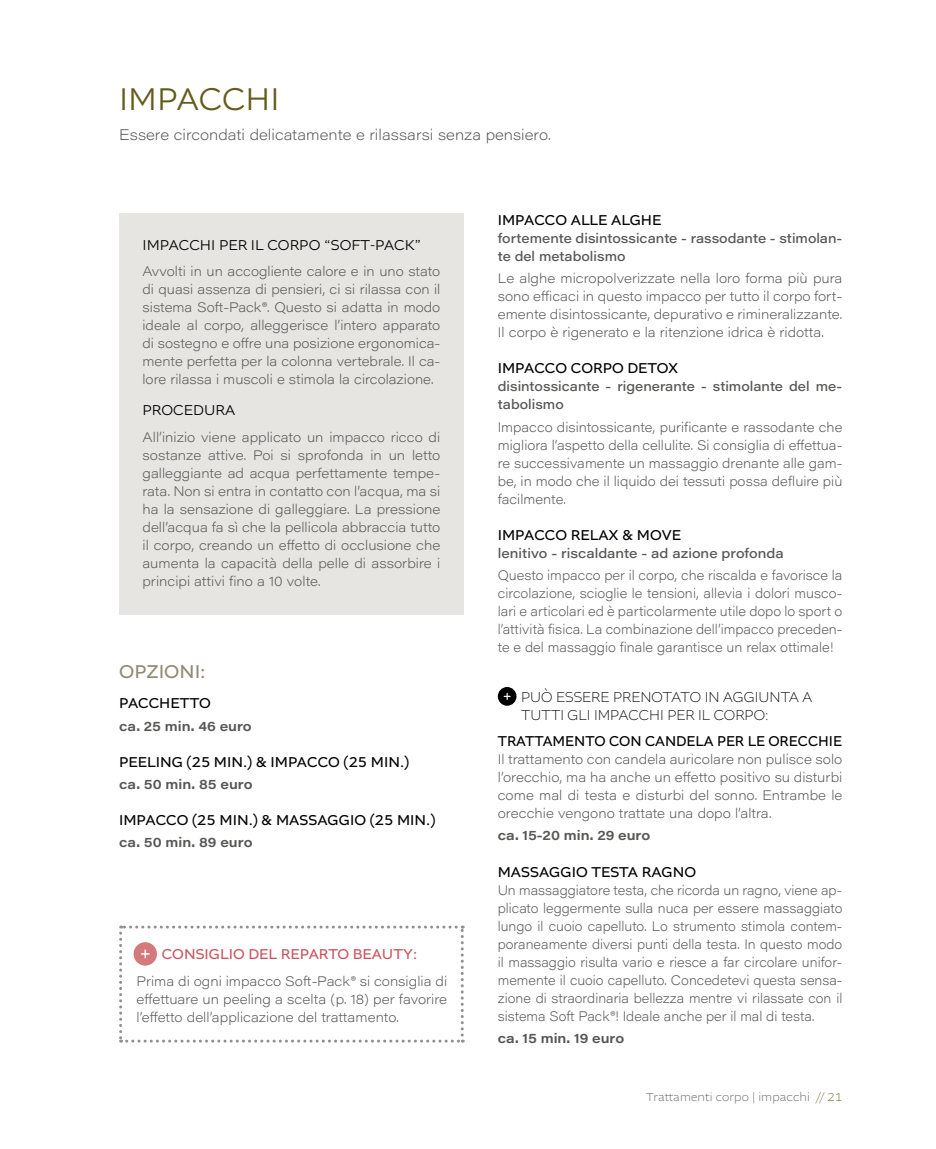
<style>
.page{position:relative;width:936px;height:1149px;background:#fff}
.page>*{position:absolute;margin:0;border:0;box-sizing:border-box;transform-origin:0 0}
.t1{font:300 33px "Altivo";color:#635d1c}
.t2{font:19.5px "Altivo";color:#928b78}
.t3{font:15px "Altivo";color:#000}
.t4{font:200 15px/18px "Altivo";color:#000}
.t5{font:200 15px "Acumin Pro Wide";color:#575756}
.t6{font:300 15px "Altivo";color:#000}
.t7{font:15px "Altivo";color:#000;scale:.96 1}
.t8{font:15px "Altivo";color:#ca5661}
.t9{font:200 13.5px/18px "Acumin Pro Wide";color:#575756;text-align:justify}
.t10{font:200 13.5px/18px "Acumin Pro Wide";color:#575756;text-align:justify;scale:.95 1}
.t11{font:200 13.5px/18px "Acumin Pro Wide";color:#575756;text-align:justify;scale:.96 1}
.t12{font:500 13.5px/18px "Acumin Pro Wide";color:#575756}
.t13{font:600 13.5px "Acumin Pro Wide";color:#575756}
.t14{font:200 12px "Altivo";letter-spacing:.01em;color:#575756}
.s1{color:#635d1c}
</style>
<div class="page">
<div style="left:119px;top:213px;width:344px;height:401px;background:#e7e5e1"></div>
<svg style="left:119px;top:925px;width:344px;height:117px"></svg>
<svg style="left:497px;top:686px;width:19px;height:19px"></svg>
<svg style="left:504px;top:693px;width:6px;height:6px"></svg>
<h1 class="t1" style="left:119px;top:78px;width:162px">IMPACCHI</h1>
<p class="t5" style="left:119px;top:124px;width:433px">Essere circondati delicatamente e rilassarsi senza pensiero.</p>
<p class="t6" style="left:142px;top:235px;width:280px">IMPACCHI PER IL CORPO “SOFT-PACK”</p>
<p class="t9" style="left:142px;top:262px;width:299px">Avvolti in un accogliente calore e in uno stato di quasi assenza di pensieri, ci si rilassa con il sistema Soft-Pack®. Questo si adatta in modo ideale al corpo, alleggerisce l’intero apparato di sostegno e offre una posizione ergonomica&shy;mente perfetta per la colonna vertebrale. Il ca&shy;lore rilassa i muscoli e stimola la circolazione.</p>
<p class="t6" style="left:142px;top:400px;width:94px">PROCEDURA</p>
<p class="t9" style="left:142px;top:427px;width:299px">All’inizio viene applicato un impacco ricco di sostanze attive. Poi si sprofonda in un letto galleggiante ad acqua perfettamente tempe&shy;rata. Non si entra in contatto con l’acqua, ma si ha la sensazione di galleggiare. La pressione dell’acqua fa sì che la pellicola abbraccia tutto il corpo, creando un effetto di occlusione che aumenta la capacità della pelle di assorbire i principi attivi fino a 10 volte.</p>
<h2 class="t2" style="left:119px;top:658px;width:88px">OPZIONI:</h2>
<p class="t3" style="left:119px;top:693px;width:93px">PACCHETTO</p>
<p class="t13" style="left:119px;top:715px;width:134px">ca. 25 min. 46 euro</p>
<p class="t3" style="left:119px;top:751px;width:292px">PEELING (25 MIN.) &amp; IMPACCO (25 MIN.)</p>
<p class="t13" style="left:119px;top:774px;width:135px">ca. 50 min. 85 euro</p>
<p class="t3" style="left:119px;top:810px;width:318px">IMPACCO (25 MIN.) &amp; MASSAGGIO (25 MIN.)</p>
<p class="t13" style="left:119px;top:832px;width:135px">ca. 50 min. 89 euro</p>
<p class="t8" style="left:162px;top:944px;width:257px">CONSIGLIO DEL REPARTO BEAUTY:</p>
<p class="t9" style="left:136px;top:971px;width:312px">Prima di ogni impacco Soft-Pack® si consiglia di effettuare un peeling a scelta (p. 18) per favorire l’effetto dell’applicazione del trattamento.</p>
<p class="t3" style="left:497px;top:210px;width:165px">IMPACCO ALLE ALGHE</p>
<p class="t12" style="left:497px;top:228px;width:346px">fortemente disintossicante - rassodante - stimolan&shy;te del metabolismo</p>
<p class="t9" style="left:497px;top:269px;width:346px">Le alghe micropolverizzate nella loro forma più pura sono efficaci in questo impacco per tutto il corpo fort&shy;emente disintossicante, depurativo e rimineralizzante.<br>Il corpo è rigenerato e la ritenzione idrica è ridotta.</p>
<p class="t3" style="left:497px;top:358px;width:182px">IMPACCO CORPO DETOX</p>
<p class="t12" style="left:497px;top:377px;width:346px">disintossicante - rigenerante - stimolante del me&shy;tabolismo</p>
<p class="t9" style="left:497px;top:417px;width:346px">Impacco disintossicante, purificante e rassodante che migliora l’aspetto della cellulite. Si consiglia di effettua&shy;re successivamente un massaggio drenante alle gam&shy;be, in modo che il liquido dei tessuti possa defluire più facilmente.</p>
<p class="t3" style="left:497px;top:525px;width:185px">IMPACCO RELAX &amp; MOVE</p>
<p class="t12" style="left:497px;top:543px;width:287px">lenitivo - riscaldante - ad azione profonda</p>
<p class="t11" style="left:497px;top:565px;width:360px">Questo impacco per il corpo, che riscalda e favorisce la circolazione, scioglie le tensioni, allevia i dolori musco&shy;lari e articolari ed è particolarmente utile dopo lo sport o l’attività fisica. La combinazione dell’impacco preceden&shy;te e del massaggio finale garantisce un relax ottimale!</p>
<p class="t4" style="left:521px;top:687px;width:292px">PUÒ ESSERE PRENOTATO IN AGGIUNTA A<br>TUTTI GLI IMPACCHI PER IL CORPO:</p>
<p class="t7" style="left:497px;top:731px;width:360px">TRATTAMENTO CON CANDELA PER LE ORECCHIE</p>
<p class="t9" style="left:497px;top:749px;width:346px">Il trattamento con candela auricolare non pulisce solo l’orecchio, ma ha anche un effetto positivo su disturbi come mal di testa e disturbi del sonno. Entrambe le orecchie vengono trattate una dopo l’altra.</p>
<p class="t13" style="left:497px;top:825px;width:154px">ca. 15-20 min. 29 euro</p>
<p class="t3" style="left:497px;top:861px;width:200px">MASSAGGIO TESTA RAGNO</p>
<p class="t10" style="left:497px;top:879px;width:364px">Un massaggiatore testa, che ricorda un ragno, viene ap&shy;plicato leggermente sulla nuca per essere massaggiato lungo il cuoio capelluto. Lo strumento stimola contem&shy;poraneamente diversi punti della testa. In questo modo il massaggio risulta vario e riesce a far circolare unifor&shy;memente il cuoio capelluto. Concedetevi questa sensa&shy;zione di straordinaria bellezza mentre vi rilassate con il sistema Soft Pack®! Ideale anche per il mal di testa.</p>
<p class="t13" style="left:497px;top:1028px;width:128px">ca. 15 min. 19 euro</p>
<p class="t14" style="left:646px;top:1088px;width:197px">Trattamenti corpo | impacchi <span class="s1">// 21</span></p>
</div>
